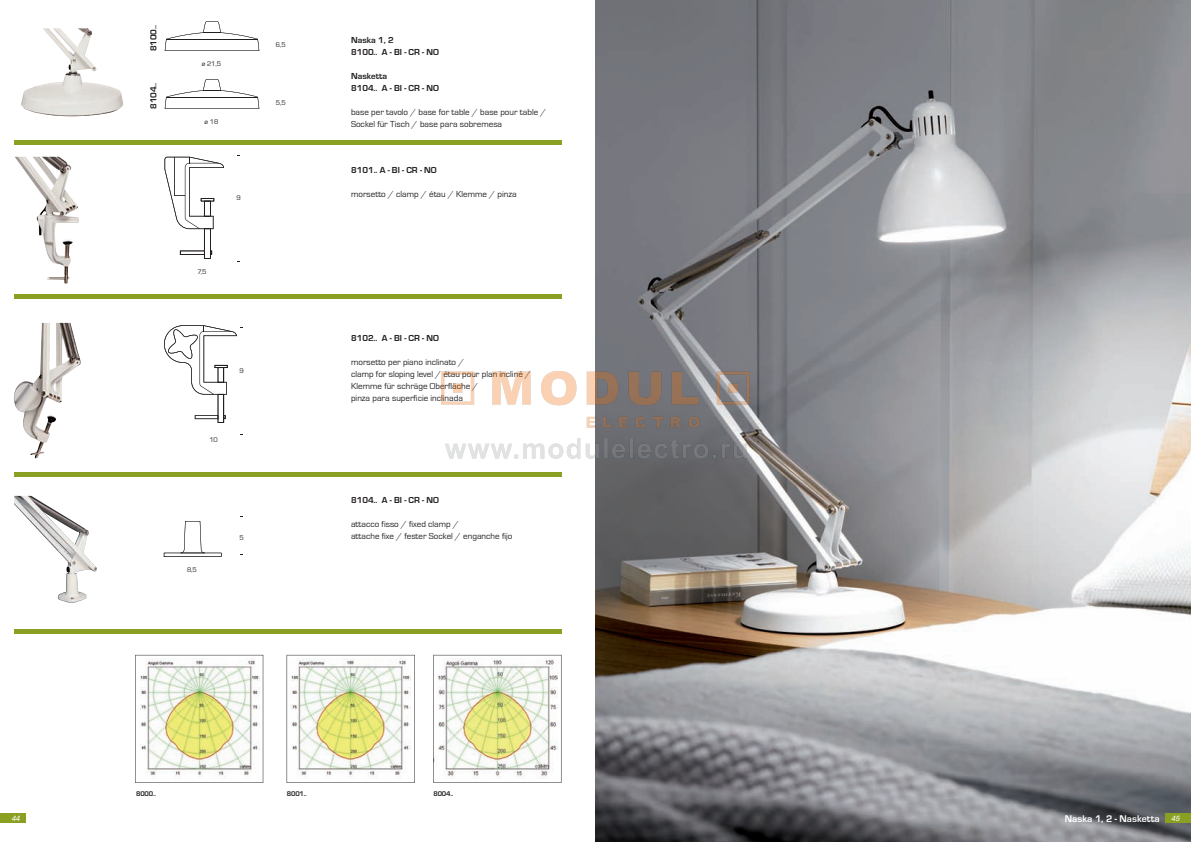
<style>
.page{position:relative;width:1191px;height:842px;background:#fff}
.page>*{position:absolute;margin:0;border:0;box-sizing:border-box;transform-origin:0 0}
.t1{font:700 10px "Eurostile";color:#fff}
.t2{font:9px/12px "Eurostile";color:#231f20}
.t3{font:700 9px/12px "Eurostile";color:#231f20}
.t4{font:italic 7.5px "Univers";color:#fff}
.t5{font:7px "Eurostile";color:#231f20}
.t6{font:700 7px "Eurostile";letter-spacing:-.02em;color:#231f20}
.s1{font-family:"Univers";font-weight:400;font-style:italic;font-size:7.5px}
</style>
<div class="page">
<img style="left:595px;top:0;width:596px;height:842px">
<svg style="left:165px;top:79px;width:94px;height:30px"></svg>
<svg style="left:165px;top:21px;width:94px;height:30px"></svg>
<svg style="left:164px;top:521px;width:57px;height:36px"></svg>
<div style="left:14px;top:140px;width:547px;height:5px;background:#8aa022"></div>
<hr style="left:14px;top:294px;width:547px;height:4px;background:#8aa022">
<hr style="left:14px;top:472px;width:547px;height:4px;background:#8aa022">
<hr style="left:14px;top:629px;width:547px;height:4px;background:#8aa022">
<img style="left:21px;top:28px;width:102px;height:88px">
<svg style="left:164px;top:157px;width:60px;height:102px"></svg>
<img style="left:15px;top:157px;width:64px;height:127px">
<img style="left:14px;top:323px;width:67px;height:136px">
<img style="left:14px;top:496px;width:83px;height:107px">
<svg style="left:287px;top:655px;width:128px;height:128px"></svg>
<svg style="left:135px;top:655px;width:128px;height:128px"></svg>
<svg style="left:433px;top:655px;width:128px;height:128px"></svg>
<svg style="left:164px;top:325px;width:79px;height:98px"></svg>
<div style="left:0;top:814px;width:26px;height:9px;background:#8aa022"></div>
<div style="left:1165px;top:814px;width:26px;height:9px;background:#8aa022"></div>
<img style="left:441px;top:372px;width:308px;height:87px">
<p class="t3" style="left:148px;top:51px;width:28px;rotate:-90deg">8100..</p>
<p class="t3" style="left:148px;top:109px;width:28px;rotate:-90deg">8104..</p>
<p class="t5" style="left:202px;top:61px;width:21px">ø 21,5</p>
<p class="t5" style="left:204px;top:118px;width:15px">ø 18</p>
<p class="t5" style="left:197px;top:268px;width:10px">7,5</p>
<p class="t5" style="left:237px;top:195px;width:6px">9</p>
<p class="t5" style="left:276px;top:42px;width:11px">6,5</p>
<p class="t5" style="left:276px;top:99px;width:11px">5,5</p>
<p class="t5" style="left:239px;top:367px;width:6px">9</p>
<p class="t5" style="left:210px;top:436px;width:10px">10</p>
<p class="t5" style="left:187px;top:566px;width:11px">8,5</p>
<p class="t5" style="left:239px;top:534px;width:6px">5</p>
<p class="t3" style="left:351px;top:34px;width:89px">Naska 1, 2<br>8100.. A - BI - CR - NO</p>
<p class="t3" style="left:351px;top:70px;width:89px">Nasketta<br>8104.. A - BI - CR - NO</p>
<p class="t2" style="left:351px;top:106px;width:197px">base per tavolo / base for table / base pour table /<br>Sockel für Tisch / base para sobremesa</p>
<p class="t3" style="left:351px;top:164px;width:87px">8101.. A - BI - CR - NO</p>
<p class="t2" style="left:351px;top:188px;width:167px">morsetto / clamp / étau / Klemme / pinza</p>
<p class="t3" style="left:351px;top:332px;width:89px">8102.. A - BI - CR - NO</p>
<p class="t2" style="left:351px;top:356px;width:181px">morsetto per piano inclinato /<br>clamp for sloping level / étau pour plan incliné / Klemme für schräge Oberfläche /<br>pinza para superficie inclinada</p>
<p class="t3" style="left:351px;top:495px;width:89px">8104.. A - BI - CR - NO</p>
<p class="t2" style="left:351px;top:519px;width:163px">attacco fisso / fixed clamp /<br>attache fixe / fester Sockel / enganche fijo</p>
<p class="t6" style="left:136px;top:791px;width:21px">8000..</p>
<p class="t6" style="left:287px;top:791px;width:21px">8001..</p>
<p class="t6" style="left:433px;top:791px;width:21px">8004..</p>
<p class="t4" style="left:11px;top:816px;width:10px">44</p>
<p class="t1" style="left:1065px;top:814px;width:116px">Naska 1, 2 - Nasketta <span class="s1">45</span></p>
</div>
